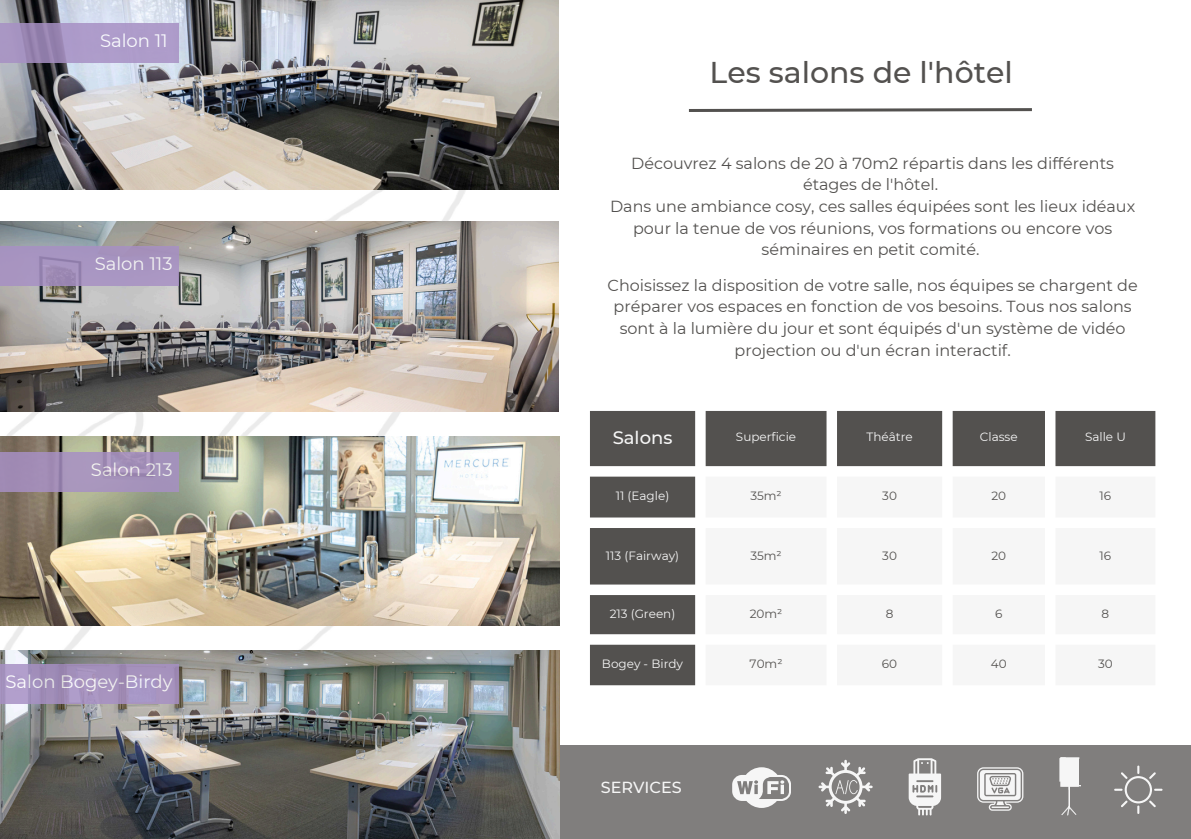
<style>
.page{position:relative;width:1191px;height:839px;background:#fff}
.page>*{position:absolute;margin:0;border:0;box-sizing:border-box;transform-origin:0 0}
.t1{font:500 30px "Montserrat";color:#53514f}
.t2{font:18px "Montserrat";color:#fff}
.t3{font:500 18px "Montserrat";color:#f6f6f6}
.t4{font:16px/21.6px "Montserrat";color:#53514f;text-align:center}
.t5{font:500 16px "Montserrat";color:#f6f6f6}
.t6{font:12px "Montserrat";color:#f6f6f6}
.t7{font:12px "Montserrat";color:#53514f}
</style>
<div class="page">
<img style="left:0;top:0;width:654px;height:686px">
<img style="left:0;top:0;width:558px;height:189px">
<img style="left:0;top:436px;width:560px;height:189px">
<div style="left:524px;top:745px;width:667px;height:93px;background:#807e7d"></div>
<svg style="left:590px;top:411px;width:565px;height:274px;fill:#53514f"></svg>
<svg style="left:706px;top:476px;width:449px;height:209px;fill:#f6f6f6"></svg>
<svg style="left:688px;top:108px;width:344px;height:4px"></svg>
<img style="left:0;top:650px;width:560px;height:188px">
<svg style="left:0;top:664px;width:179px;height:40px;background:#a592be"></svg>
<div style="left:0;top:452px;width:179px;height:40px;background:linear-gradient(to bottom,#a38fb8,#a491b9)"></div>
<img style="left:0;top:222px;width:558px;height:189px">
<svg style="left:0;top:23px;width:179px;height:40px;background:#a794c2"></svg>
<div style="left:0;top:246px;width:179px;height:40px;background:#a790c4"></div>
<svg style="left:732px;top:767px;width:59px;height:40px"></svg>
<svg style="left:819px;top:759px;width:54px;height:54px"></svg>
<svg style="left:909px;top:758px;width:32px;height:57px"></svg>
<svg style="left:977px;top:767px;width:46px;height:43px"></svg>
<svg style="left:1059px;top:757px;width:21px;height:58px"></svg>
<svg style="left:1114px;top:765px;width:48px;height:48px"></svg>
<p class="t2" style="left:100px;top:29px;width:69px">Salon 11</p>
<p class="t2" style="left:95px;top:253px;width:79px">Salon 113</p>
<p class="t2" style="left:91px;top:459px;width:83px">Salon 213</p>
<p class="t2" style="left:6px;top:670px;width:169px">Salon Bogey-Birdy</p>
<p class="t1" style="left:710px;top:54px;width:305px">Les salons de l'hôtel</p>
<p class="t4" style="left:631px;top:152px;width:484px">Découvrez 4 salons de 20 à 70m2 répartis dans les différents étages de l'hôtel.</p>
<p class="t4" style="left:610px;top:195px;width:527px">Dans une ambiance cosy, ces salles équipées sont les lieux idéaux pour la tenue de vos réunions, vos formations ou encore vos séminaires en petit comité.</p>
<p class="t4" style="left:608px;top:274px;width:532px">Choisissez la disposition de votre salle, nos équipes se chargent de préparer vos espaces en fonction de vos besoins. Tous nos salons sont à la lumière du jour et sont équipés d'un système de vidéo projection ou d'un écran interactif.</p>
<p class="t3" style="left:613px;top:427px;width:61px">Salons</p>
<h2 class="t6" style="left:736px;top:430px;width:62px">Superficie</h2>
<p class="t6" style="left:866px;top:430px;width:48px">Théâtre</p>
<h2 class="t6" style="left:980px;top:430px;width:39px">Classe</h2>
<p class="t6" style="left:1085px;top:430px;width:42px">Salle U</p>
<h2 class="t6" style="left:616px;top:488px;width:55px">11 (Eagle)</h2>
<h1 class="t7" style="left:750px;top:488px;width:33px">35m²</h1>
<p class="t7" style="left:882px;top:488px;width:16px">30</p>
<p class="t7" style="left:991px;top:488px;width:16px">20</p>
<p class="t7" style="left:1100px;top:488px;width:13px">16</p>
<p class="t6" style="left:606px;top:548px;width:75px">113 (Fairway)</p>
<p class="t7" style="left:750px;top:548px;width:33px">35m²</p>
<p class="t7" style="left:882px;top:548px;width:16px">30</p>
<p class="t7" style="left:991px;top:548px;width:16px">20</p>
<p class="t7" style="left:1100px;top:548px;width:13px">16</p>
<p class="t6" style="left:610px;top:606px;width:67px">213 (Green)</p>
<p class="t7" style="left:750px;top:606px;width:34px">20m²</p>
<p class="t7" style="left:886px;top:606px;width:9px">8</p>
<p class="t7" style="left:995px;top:606px;width:9px">6</p>
<p class="t7" style="left:1102px;top:606px;width:9px">8</p>
<p class="t6" style="left:602px;top:656px;width:83px">Bogey - Birdy</p>
<p class="t7" style="left:750px;top:656px;width:34px">70m²</p>
<p class="t7" style="left:882px;top:656px;width:17px">60</p>
<p class="t7" style="left:991px;top:656px;width:17px">40</p>
<p class="t7" style="left:1098px;top:656px;width:16px">30</p>
<p class="t5" style="left:601px;top:777px;width:82px">SERVICES</p>
</div>
